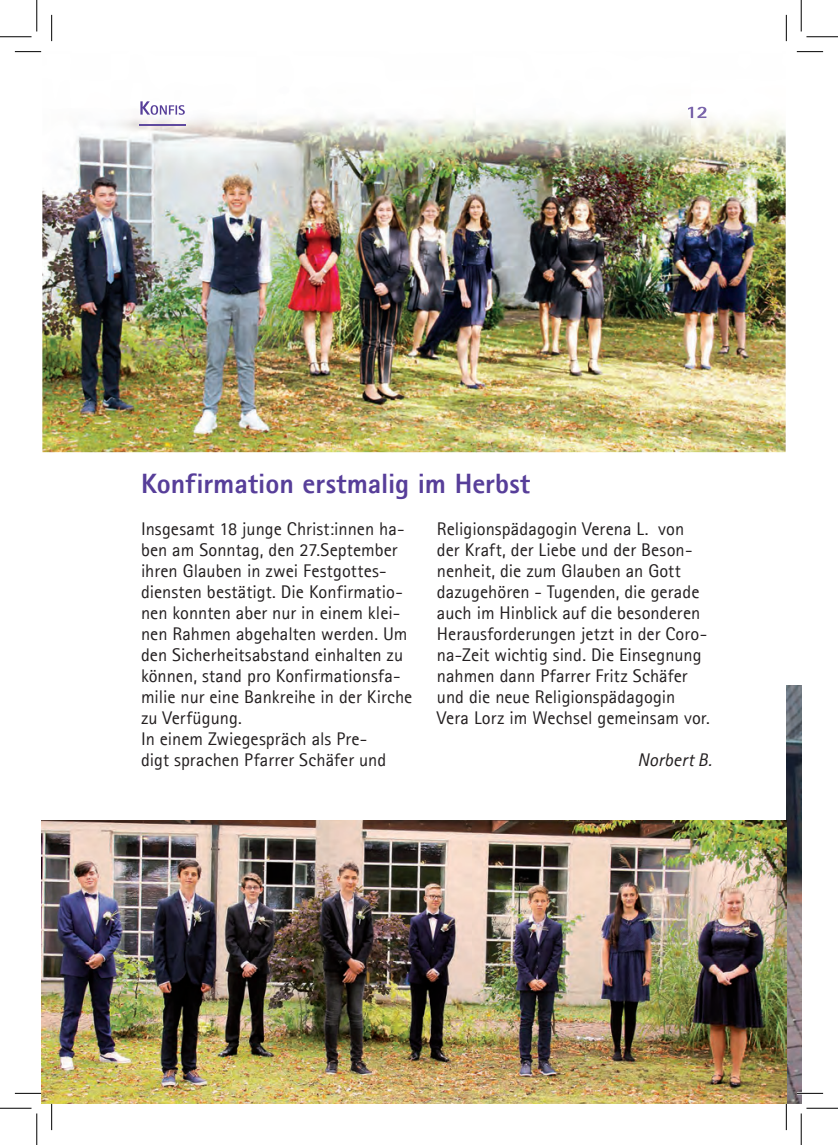
<style>
.page{position:relative;width:838px;height:1145px;background:#fff}
.page>*{position:absolute;margin:0;border:0;box-sizing:border-box;transform-origin:0 0}
.t1{font:800 28px "Agfa Rotis Sans Serif";color:#573e99}
.t2{font:18.38px/21px "Agfa Rotis Sans Serif";color:#231f20}
.t3{font:italic 18.38px "Agfa Rotis Sans Serif";letter-spacing:.01em;color:#231f20}
</style>
<div class="page">
<img style="left:786px;top:685px;width:15px;height:418px">
<img style="left:42px;top:821px;width:744px;height:282px">
<img style="left:42px;top:106px;width:743px;height:346px">
<img style="left:688px;top:107px;width:18px;height:11px">
<img style="left:139px;top:125px;width:46px;height:1px">
<img style="left:140px;top:101px;width:45px;height:14px">
<hr style="left:796px;top:1092px;width:27px;height:2px;background:#fff">
<svg style="left:15px;top:51px;width:26px;height:1px"></svg>
<svg style="left:796px;top:51px;width:27px;height:1px"></svg>
<svg style="left:15px;top:1093px;width:26px;height:1px"></svg>
<svg style="left:796px;top:1093px;width:27px;height:1px"></svg>
<svg style="left:51px;top:15px;width:1px;height:26px"></svg>
<svg style="left:51px;top:1104px;width:1px;height:26px"></svg>
<svg style="left:786px;top:15px;width:1px;height:26px"></svg>
<svg style="left:786px;top:1104px;width:1px;height:26px"></svg>
<hr style="left:0;top:36px;width:32px;height:1px;background:#000">
<hr style="left:806px;top:36px;width:31px;height:1px;background:#000">
<hr style="left:0;top:1108px;width:32px;height:1px;background:#000">
<hr style="left:806px;top:1108px;width:31px;height:1px;background:#000">
<hr style="left:36px;top:0;width:1px;height:31px;background:#000">
<hr style="left:36px;top:1113px;width:1px;height:32px;background:#000">
<hr style="left:800px;top:0;width:1px;height:31px;background:#000">
<hr style="left:800px;top:1113px;width:1px;height:32px;background:#000">
<h1 class="t1" style="left:141px;top:465px;width:391px">Konfirmation erstmalig im Herbst</h1>
<p class="t2" style="left:141px;top:518px;width:273px">Insgesamt 18 junge Christ:innen ha&shy;ben am Sonntag, den 27.September ihren Glauben in zwei Festgottes&shy;diensten bestätigt. Die Konfirmatio&shy;nen konnten aber nur in einem klei&shy;nen Rahmen abgehalten werden. Um den Sicherheitsabstand einhalten zu können, stand pro Konfirmationsfa&shy;milie nur eine Bankreihe in der Kirche zu Verfügung.<br>In einem Zwiegespräch als Pre-<br>digt sprachen Pfarrer Schäfer und</p>
<p class="t2" style="left:437px;top:518px;width:274px">Religionspädagogin Verena L. von der Kraft, der Liebe und der Beson&shy;nenheit, die zum Glauben an Gott dazugehören - Tugenden, die gerade auch im Hinblick auf die besonderen Herausforderungen jetzt in der Coro&shy;na-Zeit wichtig sind. Die Einsegnung nahmen dann Pfarrer Fritz Schäfer und die neue Religionspädagogin Vera Lorz im Wechsel gemeinsam vor.</p>
<p class="t3" style="left:637px;top:749px;width:76px">Norbert B.</p>
</div>
